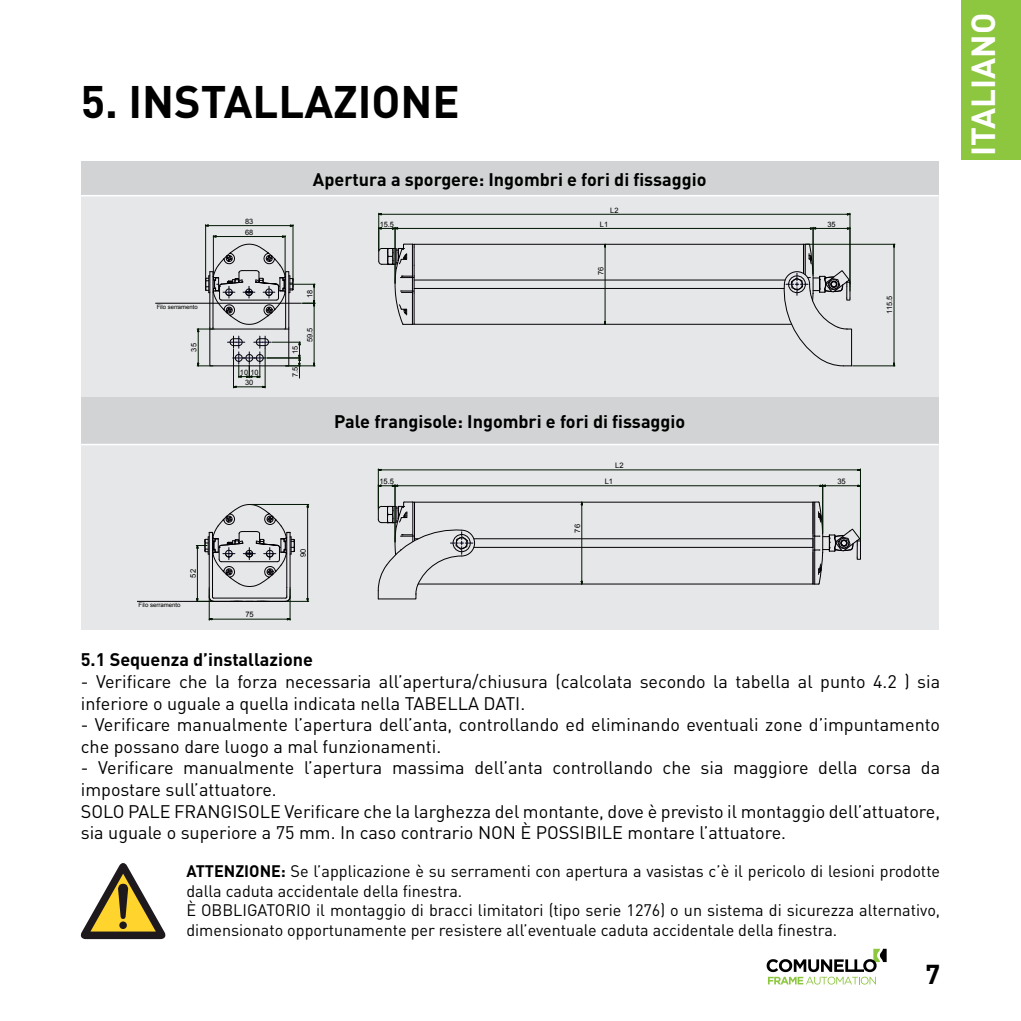
<style>
.page{position:relative;width:1021px;height:1021px;background:#fff}
.page>*{position:absolute;margin:0;border:0;box-sizing:border-box;transform-origin:0 0}
.t1{font:700 45px "DIN";color:#000}
.t2{font:700 33px "DIN";color:#fff}
.t3{font:700 27px "DIN";color:#000}
.t4{font:18px/21.6px "DIN";color:#000}
.t5{font:700 18px "DIN";color:#000}
.t6{font:16.5px/19.8px "DIN";color:#000}
.t7{font:7.5px/10.2px "Arial";letter-spacing:-.005em;color:#000;text-align:center}
.t8{font:6px "Arial";letter-spacing:-.005em;color:#000}
.s1{font-weight:700}
</style>
<div class="page">
<div style="left:961px;top:0;width:59px;height:159px;background:#8dc63f"></div>
<svg style="left:766px;top:948px;width:120px;height:36px"></svg>
<div style="left:81px;top:162px;width:857px;height:34px;background:#d1d3d4"></div>
<div style="left:81px;top:196px;width:857px;height:205px;background:#e6e7e8"></div>
<hr style="left:81px;top:195px;width:857px;height:1px;background:#fff">
<div style="left:81px;top:397px;width:857px;height:47px;background:#d1d3d4"></div>
<div style="left:81px;top:444px;width:857px;height:185px;background:#e6e7e8"></div>
<hr style="left:81px;top:444px;width:857px;height:1px;background:#fff">
<svg style="left:81px;top:863px;width:84px;height:76px"></svg>
<hr style="left:381px;top:469px;width:476px;height:1px;background:#001601">
<hr style="left:378px;top:469px;width:1px;height:39px;background:#001601">
<hr style="left:860px;top:469px;width:1px;height:71px;background:#001601">
<svg style="left:378px;top:484px;width:483px;height:115px"></svg>
<hr style="left:581px;top:505px;width:1px;height:76px;background:#001601">
<hr style="left:137px;top:601px;width:76px;height:1px;background:#030005">
<hr style="left:212px;top:618px;width:75px;height:1px;background:#001601">
<hr style="left:209px;top:588px;width:1px;height:32px;background:#001601">
<hr style="left:289px;top:588px;width:1px;height:32px;background:#001601">
<svg style="left:196px;top:504px;width:113px;height:98px"></svg>
<hr style="left:251px;top:504px;width:58px;height:1px;background:#001601">
<hr style="left:893px;top:247px;width:1px;height:116px;background:#001601">
<hr style="left:852px;top:365px;width:43px;height:1px;background:#001601">
<hr style="left:806px;top:244px;width:89px;height:1px;background:#001601">
<hr style="left:381px;top:214px;width:466px;height:1px;background:#001601">
<hr style="left:378px;top:213px;width:1px;height:38px;background:#001601">
<hr style="left:849px;top:213px;width:1px;height:78px;background:#001601">
<svg style="left:378px;top:227px;width:474px;height:139px"></svg>
<hr style="left:155px;top:303px;width:146px;height:1px;background:#030005">
<hr style="left:216px;top:236px;width:66px;height:1px;background:#001601">
<hr style="left:213px;top:235px;width:1px;height:40px;background:#001601">
<hr style="left:284px;top:235px;width:1px;height:40px;background:#001601">
<svg style="left:234px;top:386px;width:30px;height:2px"></svg>
<hr style="left:233px;top:358px;width:1px;height:30px;background:#001601">
<hr style="left:264px;top:358px;width:1px;height:30px;background:#001601">
<hr style="left:208px;top:225px;width:82px;height:1px;background:#001601">
<hr style="left:205px;top:224px;width:1px;height:54px;background:#001601">
<hr style="left:292px;top:224px;width:1px;height:56px;background:#001601">
<svg style="left:197px;top:244px;width:118px;height:134px"></svg>
<hr style="left:285px;top:365px;width:30px;height:1px;background:#001601">
<h1 class="t1" style="left:81px;top:73px;width:380px">5. INSTALLAZIONE</h1>
<p class="t5" style="left:313px;top:167px;width:395px">Apertura a sporgere: Ingombri e fori di fissaggio</p>
<p class="t8" style="left:157px;top:302px;width:42px">Filo serramento</p>
<p class="t7" style="left:189px;top:351px;width:10px;rotate:-90deg">35</p>
<p class="t7" style="left:188px;top:577px;width:10px;rotate:-90deg">52</p>
<p class="t8" style="left:151px;top:598px;width:43px">Filo serramento</p>
<p class="t8" style="left:139px;top:601px;width:43px">Filo serramento</p>
<p class="t7" style="left:245px;top:216px;width:10px">83</p>
<p class="t7" style="left:245px;top:227px;width:10px">68</p>
<p class="t7" style="left:290px;top:354px;width:10px;rotate:-90deg">15</p>
<p class="t7" style="left:240px;top:367px;width:20px">10 10<br>30</p>
<p class="t7" style="left:290px;top:377px;width:12px;rotate:-90deg">7.5</p>
<p class="t7" style="left:305px;top:298px;width:10px;rotate:-90deg">18</p>
<p class="t7" style="left:305px;top:342px;width:16px;rotate:-90deg">59 5.</p>
<p class="t7" style="left:245px;top:609px;width:10px">75</p>
<p class="t7" style="left:298px;top:557px;width:10px;rotate:-90deg">90</p>
<p class="t7" style="left:610px;top:205px;width:10px">L2</p>
<p class="t7" style="left:380px;top:219px;width:16px">15.5</p>
<p class="t7" style="left:600px;top:219px;width:10px">L1</p>
<p class="t7" style="left:827px;top:219px;width:10px">35</p>
<p class="t7" style="left:595px;top:275px;width:10px;rotate:-90deg">76</p>
<p class="t5" style="left:334px;top:410px;width:353px">Pale frangisole: Ingombri e fori di fissaggio</p>
<p class="t7" style="left:615px;top:460px;width:10px">L2</p>
<p class="t7" style="left:379px;top:476px;width:16px">15.5</p>
<p class="t7" style="left:604px;top:476px;width:10px">L1</p>
<p class="t7" style="left:837px;top:476px;width:10px">35</p>
<p class="t7" style="left:572px;top:532px;width:10px;rotate:-90deg">76</p>
<p class="t7" style="left:884px;top:314px;width:20px;rotate:-90deg">115.5</p>
<p class="t5" style="left:81px;top:648px;width:234px">5.1 Sequenza d’installazione</p>
<p class="t4" style="left:81px;top:670px;width:860px">- Verificare che la forza necessaria all’apertura/chiusura (calcolata secondo la tabella al punto 4.2 ) sia inferiore o uguale a quella indicata nella TABELLA DATI.</p>
<p class="t4" style="left:81px;top:713px;width:860px">- Verificare manualmente l’apertura dell’anta, controllando ed eliminando eventuali zone d’impuntamento che possano dare luogo a mal funzionamenti.</p>
<p class="t4" style="left:81px;top:756px;width:860px">- Verificare manualmente l’apertura massima dell’anta controllando che sia maggiore della corsa da impostare sull’attuatore.<br>SOLO PALE FRANGISOLE Verificare che la larghezza del montante, dove è previsto il montaggio dell’attuatore, sia uguale o superiore a 75 mm. In caso contrario NON È POSSIBILE montare l’attuatore.</p>
<p class="t6" style="left:186px;top:860px;width:755px"><span class="s1">ATTENZIONE:</span> Se l’applicazione è su serramenti con apertura a vasistas c’è il pericolo di lesioni prodotte dalla caduta accidentale della finestra.<br>È OBBLIGATORIO il montaggio di bracci limitatori (tipo serie 1276) o un sistema di sicurezza alternativo, dimensionato opportunamente per resistere all’eventuale caduta accidentale della finestra.</p>
<h3 class="t3" style="left:925px;top:956px;width:16px">7</h3>
<h2 class="t2" style="left:961px;top:156px;width:144px;rotate:-90deg">ITALIANO</h2>
</div>
